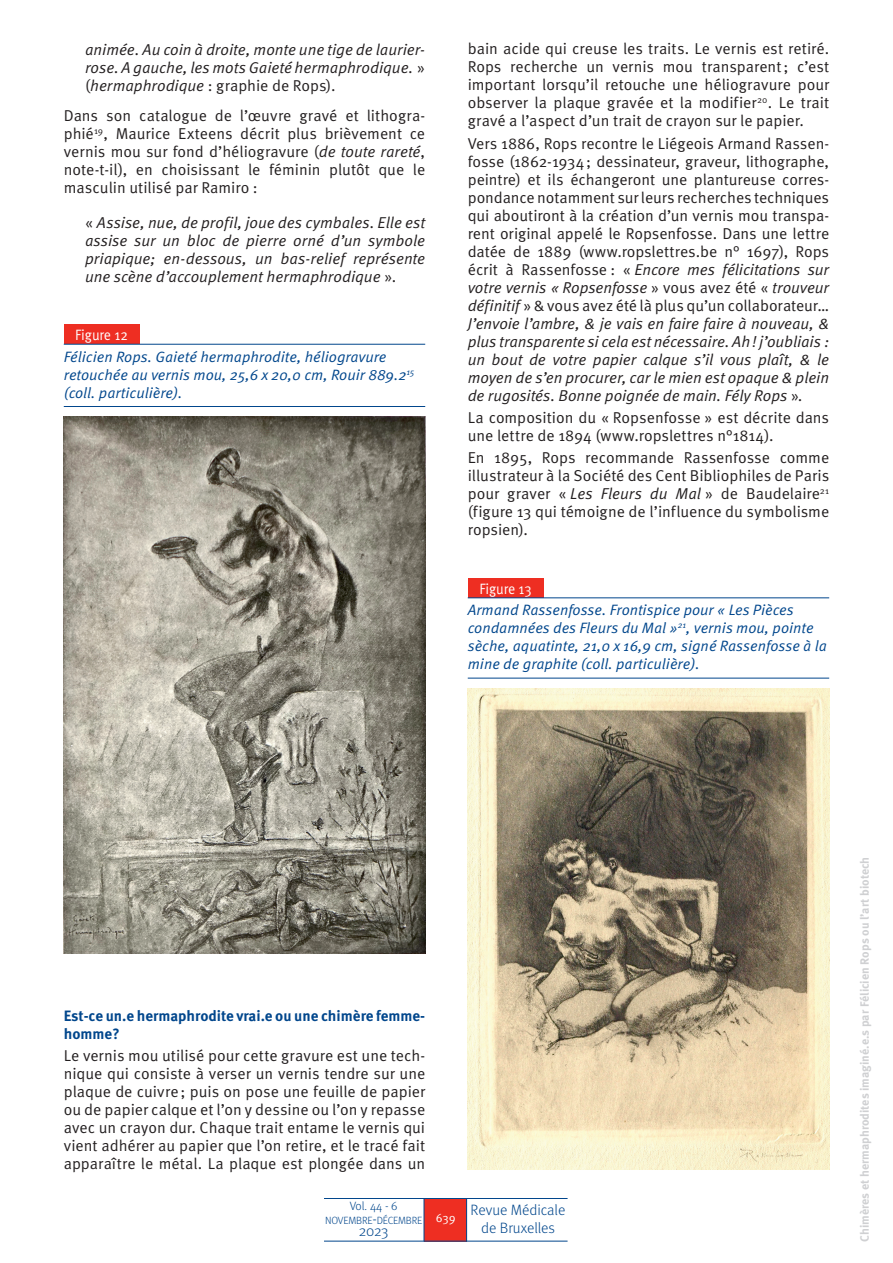
<style>
.page{position:relative;width:893px;height:1263px;background:#fff}
.page>*{position:absolute;margin:0;border:0;box-sizing:border-box;transform-origin:0 0}
.t1{font:15.75px/18px "Meta Pro Norm";color:#231f20;text-align:justify}
.t2{font:italic 15.75px/18px "Meta Pro";letter-spacing:-.005em;color:#231f20}
.t3{font:italic 15px/18px "Meta Pro";color:#01468c}
.t4{font:700 15px/18px "Meta Pro";color:#01468c}
.t5{font:300 15px/18px "Meta Pro";color:#01468c;text-align:center}
.t6{font:15px "Meta Pro";color:#fff;scale:.92 1}
.t7{font:300 15px "Meta Pro";color:#01468c}
.t8{font:700 12px "Meta Pro";color:#cfd0d2}
.t9{font:300 12px "Meta Pro";color:#01468c}
.t10{font:12px "Meta Pro Norm";color:#fff}
.t11{font:300 10.5px "Meta Pro";letter-spacing:-.015em;color:#01468c}
.s1{font-family:"Meta Pro Norm";font-style:normal}
.s2{font-family:"Meta Pro";font-style:italic}
.s3{font-style:inherit}
.s4{font-size:15px}
</style>
<div class="page">
<div style="left:424px;top:1198px;width:43px;height:43px;background:#ee2e22"></div>
<hr style="left:324px;top:1241px;width:244px;height:1px;background:#01468c">
<hr style="left:466px;top:1198px;width:1px;height:43px;background:#01468c">
<hr style="left:424px;top:1198px;width:1px;height:43px;background:#01468c">
<hr style="left:324px;top:1198px;width:244px;height:1px;background:#01468c">
<div style="left:64px;top:325px;width:75px;height:19px;background:#ee2e22"></div>
<hr style="left:64px;top:344px;width:361px;height:1px;background:#01468c">
<hr style="left:64px;top:406px;width:361px;height:1px;background:#01468c">
<img style="left:64px;top:417px;width:361px;height:536px">
<div style="left:468px;top:578px;width:75px;height:20px;background:#ee2e22"></div>
<hr style="left:468px;top:597px;width:361px;height:1px;background:#01468c">
<hr style="left:468px;top:678px;width:361px;height:1px;background:#01468c">
<img style="left:468px;top:688px;width:361px;height:481px">
<p class="t2" style="left:85px;top:39px;width:342px">animée. Au coin à droite, monte une tige de laurier&shy;rose. A gauche, les mots Gaieté hermaphrodique. <span class="s1">»</span></p>
<p class="t1" style="left:64px;top:69px;width:363px;line-height:30.8px;text-indent:21px">(<span class="s2">hermaphrodique</span> : graphie de Rops).<br>Dans son catalogue de l’œuvre gravé et lithogra-</p>
<p class="t1" style="left:64px;top:124px;width:363px">phié<sup>19</sup>, Maurice Exteens décrit plus brièvement ce vernis mou sur fond d’héliogravure (<span class="s2">de toute rareté</span>, note-t-il), en choisissant le féminin plutôt que le masculin utilisé par Ramiro :</p>
<p class="t2" style="left:85px;top:213px;width:342px;text-align:justify"><span class="s1">«</span> Assise, nue, de profil, joue des cymbales. Elle est assise sur un bloc de pierre orné d’un symbole priapique; en-dessous, un bas-relief représente une scène d’accouplement hermaphrodique <span class="s1">».</span></p>
<p class="t6" style="left:75px;top:324px;width:59px">Figure 12</p>
<p class="t3" style="left:64px;top:346px;width:352px">Félicien Rops. Gaieté hermaphrodite, héliogravure retouchée au vernis mou, 25,6 x 20,0 cm, Rouir 889.2<sup>15 </sup>(coll. particulière).</p>
<p class="t1" style="left:468px;top:39px;width:363px">bain acide qui creuse les traits. Le vernis est retiré.<br>Rops recherche un vernis mou transparent; c’est important lorsqu’il retouche une héliogravure pour observer la plaque gravée et la modifier<sup>20</sup>. Le trait gravé a l’aspect d’un trait de crayon sur le papier.</p>
<p class="t1" style="left:468px;top:133px;width:363px">Vers 1886, Rops recontre le Liégeois Armand Rassen&shy;fosse (1862-1934; dessinateur, graveur, lithographe, peintre) et ils échangeront une plantureuse corres&shy;pondance notamment sur leurs recherches techniques qui aboutiront à la création d’un vernis mou transpa&shy;rent original appelé le Ropsenfosse. Dans une lettre datée de 1889 (www.ropslettres.be n° 1697), Rops</p>
<p class="t2" style="left:468px;top:259px;width:363px"><span class="s1">écrit à Rassenfosse : «</span> Encore mes félicitations sur votre vernis « Ropsenfosse <span class="s1">» vous avez été «</span> trouveur</p>
<p class="t1" style="left:468px;top:295px;width:363px"><span class="s2">définitif</span> » &amp; vous avez été là plus qu’un collaborateur…</p>
<p class="t2" style="left:468px;top:313px;width:363px;text-align:justify">J’envoie l’ambre, &amp; je vais en faire faire à nouveau, &amp; plus transparente si cela est nécessaire. Ah! j’oubliais : un bout de votre papier calque s’il vous plaît, &amp; le moyen de s’en procurer, car le mien est opaque &amp; plein de rugosités. Bonne poignée de main. Fély Rops <span class="s1">»</span>.</p>
<p class="t1" style="left:468px;top:407px;width:363px">La composition du « Ropsenfosse » est décrite dans une lettre de 1894 (www.ropslettres n°1814).</p>
<p class="t1" style="left:468px;top:448px;width:363px">En 1895, Rops recommande Rassenfosse comme illustrateur à la Société des Cent Bibliophiles de Paris pour graver « <span class="s2">Les Fleurs du Mal</span> » de Baudelaire<sup>21 </sup>(figure 13 qui témoigne de l’influence du symbolisme ropsien).</p>
<p class="t6" style="left:479px;top:577px;width:58px">Figure 13</p>
<p class="t3" style="left:468px;top:600px;width:361px">Armand Rassenfosse. Frontispice pour « Les Pièces condamnées des Fleurs du Mal »<sup>21</sup>, vernis mou, pointe sèche, aquatinte, 21,0 x 16,9 cm, signé Rassenfosse à la mine de graphite (coll. particulière).</p>
<p class="t4" style="left:64px;top:1006px;width:363px">Est-ce un.e hermaphrodite vrai.e ou une chimère femme&shy;homme?</p>
<p class="t1" style="left:64px;top:1046px;width:363px">Le vernis mou utilisé pour cette gravure est une tech&shy;nique qui consiste à verser un vernis tendre sur une plaque de cuivre; puis on pose une feuille de papier ou de papier calque et l’on y dessine ou l’on y repasse avec un crayon dur. Chaque trait entame le vernis qui vient adhérer au papier que l’on retire, et le tracé fait apparaître le métal. La plaque est plongée dans un</p>
<p class="t9" style="left:350px;top:1197px;width:49px">Vol. 44 - 6</p>
<p class="t5" style="left:471px;top:1200px;width:96px"><span class="s3">R</span>evue Médicale de Bruxelles</p>
<p class="t10" style="left:436px;top:1208px;width:21px">639</p>
<p class="t11" style="left:325px;top:1212px;width:99px">NOVEMBRE<span class="s4">-</span>DÉCEMBRE</p>
<p class="t7" style="left:359px;top:1220px;width:31px">2023</p>
<p class="t8" style="left:855px;top:1241px;width:386px;rotate:-90deg">Chimères et hermaphrodites imaginé.e.s par Félicien Rops ou l’art biotech</p>
</div>
